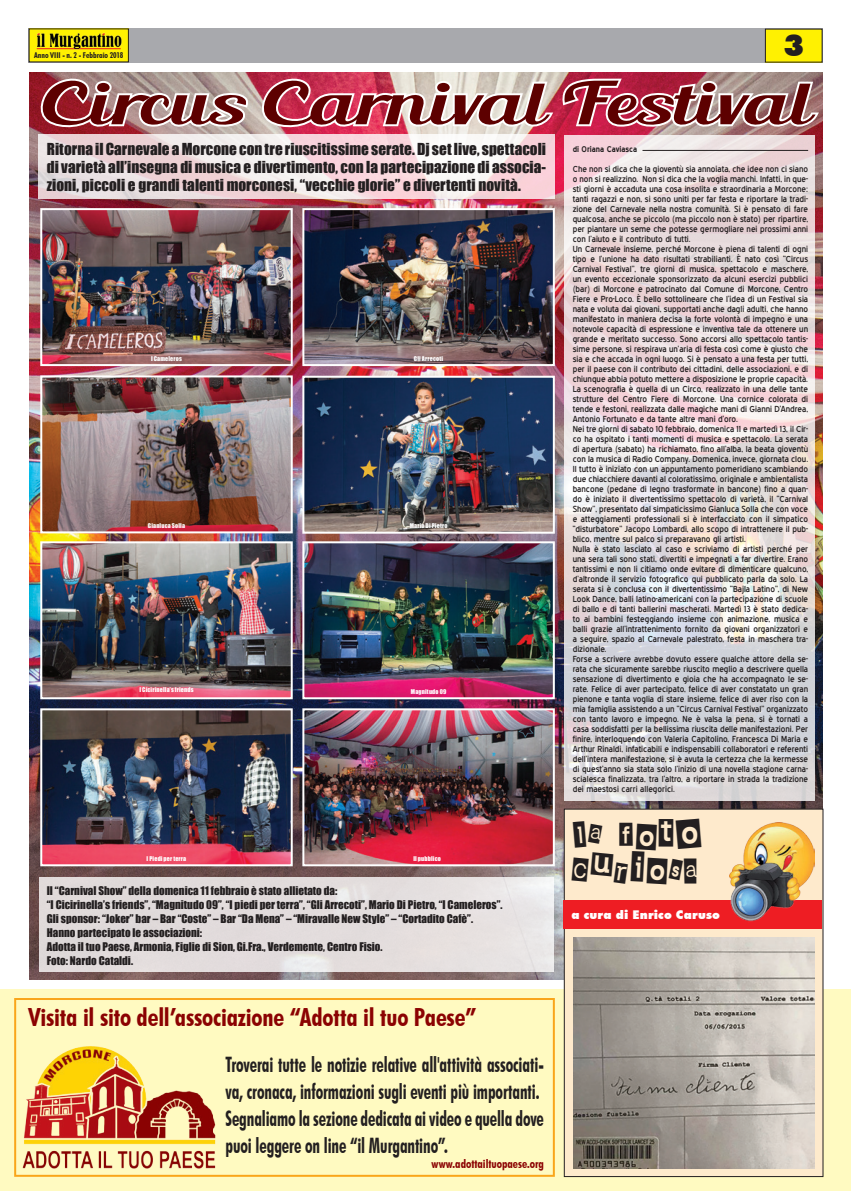
<style>
.page{position:relative;width:851px;height:1191px;background:#fff}
.page>*{position:absolute;margin:0;border:0;box-sizing:border-box;transform-origin:0 0}
.t1{font:58px "Blenda Script";letter-spacing:.015em;color:#5d0000;scale:1.36 1}
.t2{font:36px/34px "Earwig Factory";color:#231f20}
.t3{font:900 30px "Futura BT";color:#231f20}
.t4{font:700 condensed 25px "Futura BT";letter-spacing:-.01em;color:#8b0202}
.t5{font:700 condensed 21.2px/27px "Futura BT";letter-spacing:-.005em;color:#231f20;scale:.8 1}
.t6{font:15.2px/18px "Impact";color:#231f20;text-align:justify}
.t7{font:700 condensed 12px "Futura BT";letter-spacing:-.005em;color:#8b0202}
.t8{font:900 12px "Futura BT";letter-spacing:.01em;color:#fff}
.t9{font:11px/14px "Impact";color:#231f20}
.t10{font:8.5px/10px "Blue Highway";color:#231f20}
.t11{font:700 condensed 8px "Futura BT";color:#231f20}
.t12{font:700 8px "Blue Highway";color:#231f20}
.t13{font:6px "Impact";letter-spacing:.025em;color:#fff}
</style>
<div class="page">
<img style="left:29px;top:72px;width:793px;height:907px">
<div style="left:0;top:989px;width:850px;height:202px;background:#fffac1"></div>
<div style="left:564px;top:809px;width:258px;height:367px;background:#feeacc"></div>
<div style="left:28px;top:28px;width:794px;height:34px;background:#a8a9ad"></div>
<div style="left:765px;top:29px;width:57px;height:33px;background:#fff101"></div>
<div style="left:29px;top:29px;width:99px;height:33px;background:#fff101"></div>
<img style="left:36px;top:32px;width:85px;height:18px">
<div style="left:563px;top:900px;width:258px;height:29px;background:#ee1d23"></div>
<img style="left:729px;top:822px;width:85px;height:100px">
<div style="left:14px;top:998px;width:540px;height:178px;border:2px solid #f9a51b"></div>
<img style="left:20px;top:1046px;width:205px;height:130px">
<img style="left:573px;top:938px;width:241px;height:230px">
<svg style="left:37px;top:75px;width:213px;height:59px"></svg>
<svg style="left:258px;top:75px;width:563px;height:60px"></svg>
<svg style="left:38px;top:134px;width:516px;height:64px"></svg>
<svg style="left:564px;top:135px;width:250px;height:665px;background:#e5dcde"></svg>
<div style="left:39px;top:877px;width:514px;height:95px;background:#e3dcdc"></div>
<img style="left:43px;top:211px;width:247px;height:152px">
<div style="left:40px;top:208px;width:253px;height:158px;border:2px solid #fff"></div>
<img style="left:43px;top:378px;width:247px;height:152px">
<div style="left:40px;top:375px;width:253px;height:158px;border:2px solid #fff"></div>
<img style="left:305px;top:211px;width:246px;height:152px">
<div style="left:302px;top:208px;width:252px;height:158px;border:2px solid #fff"></div>
<img style="left:305px;top:379px;width:246px;height:151px">
<div style="left:302px;top:376px;width:252px;height:157px;border:2px solid #fff"></div>
<img style="left:43px;top:544px;width:247px;height:152px">
<div style="left:40px;top:541px;width:253px;height:158px;border:2px solid #fff"></div>
<img style="left:305px;top:544px;width:246px;height:152px">
<div style="left:302px;top:541px;width:252px;height:158px;border:2px solid #fff"></div>
<img style="left:43px;top:711px;width:247px;height:152px">
<div style="left:40px;top:708px;width:253px;height:158px;border:2px solid #fff"></div>
<img style="left:305px;top:711px;width:246px;height:152px">
<div style="left:302px;top:708px;width:252px;height:158px;border:2px solid #fff"></div>
<hr style="left:642px;top:150px;width:166px;height:1px;background:#231f20">
<p class="t11" style="left:34px;top:51px;width:91px">Anno VIII - n. 2 - Febbraio 2018</p>
<h3 class="t3" style="left:783px;top:27px;width:22px">3</h3>
<h1 class="t1" style="left:40px;top:66px;width:567px">Circus Carnival Festival</h1>
<p class="t6" style="left:47px;top:139px;width:500px">Ritorna il Carnevale a Morcone con tre riuscitissime serate. Dj set live, spettacoli di varietà all’insegna di musica e divertimento, con la partecipazione di associa&shy;zioni, piccoli e grandi talenti morconesi, “vecchie glorie” e divertenti novità.</p>
<p class="t12" style="left:572px;top:144px;width:66px">di Oriana Caviasca</p>
<p class="t10" style="left:572px;top:164px;width:237px">Che non si dica che la gioventù sia annoiata, che idee non ci siano o non si realizzino. Non si dica che la voglia manchi. Infatti, in que&shy;sti giorni è accaduta una cosa insolita e straordinaria a Morcone: tanti ragazzi e non, si sono uniti per far festa e riportare la tradi&shy;zione del Carnevale nella nostra comunità. Si è pensato di fare qualcosa, anche se piccolo (ma piccolo non è stato) per ripartire, per piantare un seme che potesse germogliare nei prossimi anni con l’aiuto e il contributo di tutti.<br>Un Carnevale insieme, perché Morcone è piena di talenti di ogni tipo e l’unione ha dato risultati strabilianti. È nato così “Circus Carnival Festival”, tre giorni di musica, spettacolo e maschere, un evento eccezionale sponsorizzato da alcuni esercizi pubblici (bar) di Morcone e patrocinato dal Comune di Morcone, Centro Fiere e Pro-Loco. È bello sottolineare che l’idea di un Festival sia nata e voluta dai giovani, supportati anche dagli adulti, che hanno manifestato in maniera decisa la forte volontà di impegno e una notevole capacità di espressione e inventiva tale da ottenere un grande e meritato successo. Sono accorsi allo spettacolo tantis&shy;sime persone, si respirava un’aria di festa così come è giusto che sia e che accada in ogni luogo. Si è pensato a una festa per tutti, per il paese con il contributo dei cittadini, delle associazioni, e di chiunque abbia potuto mettere a disposizione le proprie capacità.<br>La scenografia è quella di un Circo, realizzato in una delle tante strutture del Centro Fiere di Morcone. Una cornice colorata di tende e festoni, realizzata dalle magiche mani di Gianni D’Andrea, Antonio Fortunato e da tante altre mani d’oro.<br>Nei tre giorni di sabato 10 febbraio, domenica 11 e martedì 13, il Cir&shy;co ha ospitato i tanti momenti di musica e spettacolo. La serata di apertura (sabato) ha richiamato, fino all’alba, la beata gioventù con la musica di Radio Company. Domenica, invece, giornata clou.<br>Il tutto è iniziato con un appuntamento pomeridiano scambiando due chiacchiere davanti al coloratissimo, originale e ambientalista bancone (pedane di legno trasformate in bancone) fino a quan&shy;do è iniziato il divertentissimo spettacolo di varietà, il “Carnival Show”, presentato dal simpaticissimo Gianluca Solla che con voce e atteggiamenti professionali si è interfacciato con il simpatico “disturbatore” Jacopo Lombardi, allo scopo di intrattenere il pub&shy;blico, mentre sul palco si preparavano gli artisti.<br>Nulla è stato lasciato al caso e scriviamo di artisti perché per una sera tali sono stati, divertiti e impegnati a far divertire. Erano tantissimi e non li citiamo onde evitare di dimenticare qualcuno, d’altronde il servizio fotografico qui pubblicato parla da solo. La serata si è conclusa con il divertentissimo “Bajla Latino”, di New Look Dance, balli latino-americani con la partecipazione di scuole di ballo e di tanti ballerini mascherati. Martedì 13 è stato dedica&shy;to ai bambini festeggiando insieme con animazione, musica e balli grazie all’intrattenimento fornito da giovani organizzatori e a seguire, spazio al Carnevale palestrato, festa in maschera tra&shy;dizionale.<br>Forse a scrivere avrebbe dovuto essere qualche attore della se&shy;rata che sicuramente sarebbe riuscito meglio a descrivere quella sensazione di divertimento e gioia che ha accompagnato le se&shy;rate. Felice di aver partecipato, felice di aver constatato un gran pienone e tanta voglia di stare insieme, felice di aver riso con la mia famiglia assistendo a un “Circus Carnival Festival” organizzato con tanto lavoro e impegno. Ne è valsa la pena, si è tornati a casa soddisfatti per la bellissima riuscita delle manifestazioni. Per finire, interloquendo con Valeria Capitolino, Francesca Di Maria e Arthur Rinaldi, infaticabili e indispensabili collaboratori e referenti dell’intera manifestazione, si è avuta la certezza che la kermesse di quest’anno sia stata solo l’inizio di una novella stagione carna&shy;scialesca finalizzata, tra l’altro, a riportare in strada la tradizione dei maestosi carri allegorici.</p>
<p class="t13" style="left:151px;top:354px;width:32px">I Cameleros</p>
<p class="t13" style="left:414px;top:354px;width:31px">Gli Arrecoti</p>
<p class="t13" style="left:148px;top:521px;width:39px">Gianluca Solla</p>
<p class="t13" style="left:409px;top:521px;width:39px">Mario Di Pietro</p>
<p class="t13" style="left:139px;top:685px;width:56px">I Cicirinella’s friends</p>
<p class="t13" style="left:411px;top:687px;width:37px">Magnitudo 09</p>
<p class="t13" style="left:147px;top:854px;width:41px">I Piedi per terra</p>
<p class="t13" style="left:413px;top:854px;width:29px">ll pubblico</p>
<p class="t9" style="left:47px;top:883px;width:457px">Il “Carnival Show” della domenica 11 febbraio è stato allietato da:<br>“I Cicirinella’s friends”, “Magnitudo 09”, “I piedi per terra”, “Gli Arrecoti”, Mario Di Pietro, “I Cameleros”.<br>Gli sponsor: “Joker” bar – Bar “Coste” – Bar “Da Mena” – “Miravalle New Style” – “Cortadito Cafè”.<br>Hanno partecipato le associazioni:<br>Adotta il tuo Paese, Armonia, Figlie di Sion, Gi.Fra., Verdemente, Centro Fisio.<br>Foto: Nardo Cataldi.</p>
<h3 class="t4" style="left:28px;top:1001px;width:449px">Visita il sito dell’associazione “Adotta il tuo Paese”</h3>
<h3 class="t5" style="left:225px;top:1050px;width:399px">Troverai tutte le notizie relative all'attività associati&shy;va, cronaca, informazioni sugli eventi più importanti.<br>Segnaliamo la sezione dedicata ai video e quella dove puoi leggere on line “il Murgantino”.</h3>
<h3 class="t7" style="left:431px;top:1156px;width:114px">www.adottailtuopaese.org</h3>
<h2 class="t2" style="left:571px;top:815px;width:133px">la foto curiosa</h2>
<h3 class="t8" style="left:571px;top:907px;width:150px">a cura di Enrico Caruso</h3>
</div>
